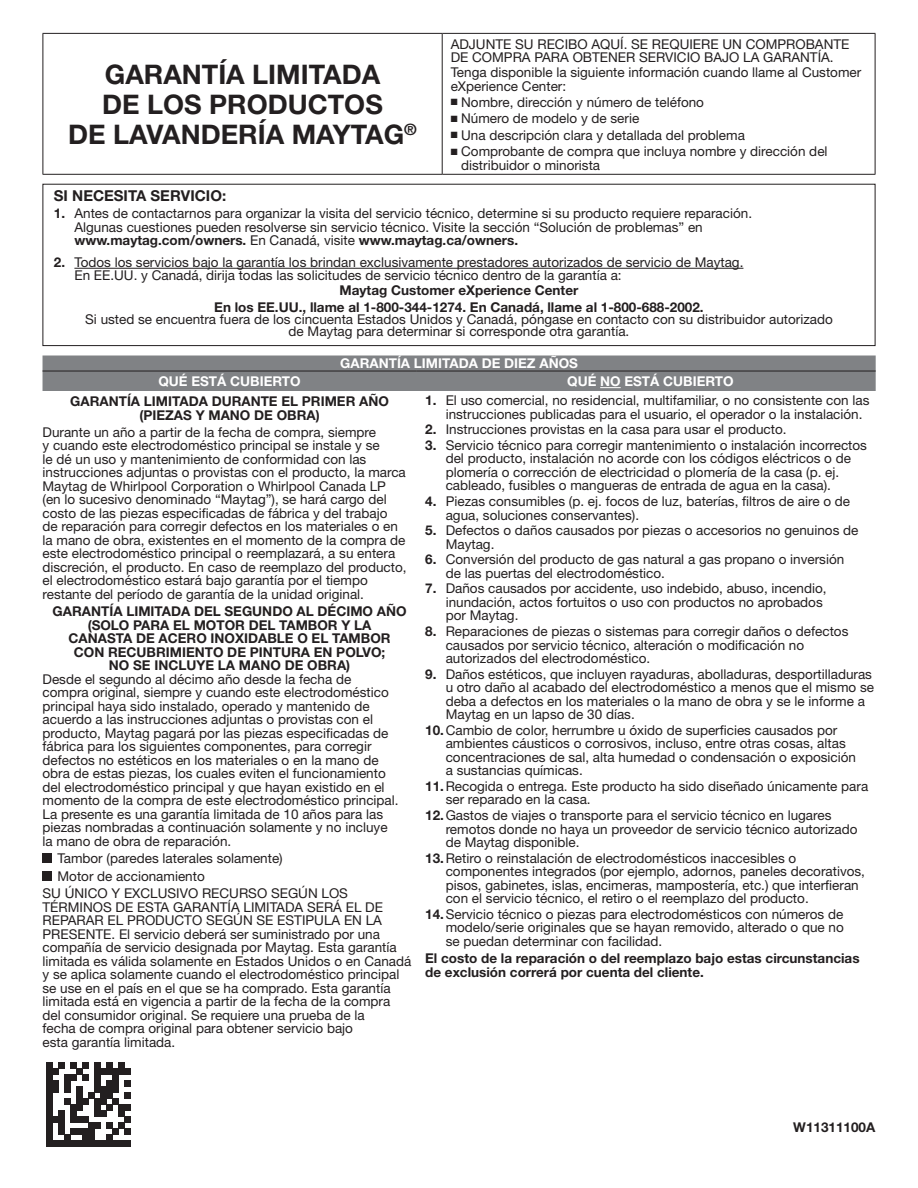
<style>
.page{position:relative;width:918px;height:1188px;background:#fff}
.page>*{position:absolute;margin:0;border:0;box-sizing:border-box;transform-origin:0 0}
.Warranty_Heading_1{font:700 27px/30px "Helvetica Neue";color:#231f20;text-align:center}
.Warranty_Heading_3{font:700 15px "Helvetica Neue";color:#231f20}
.Warranty_Body{font:13.5px/13.5px "Helvetica Neue LT Std";color:#231f20}
.Warranty_Body_Bold_C{font:700 13.5px/13.5px "Helvetica Neue";color:#231f20;text-align:center}
.Warranty_Body_Bold{font:700 13.5px/13.5px "Helvetica Neue";color:#231f20}
.Warranty_Heading_2{font:700 13.5px "Helvetica Neue";color:#fff}
.Warranty_Body-2{font:700 13.5px "Helvetica Neue LT Std";color:#231f20}
.s1{font-weight:700}
</style>
<div class="page">
<hr style="left:74px;top:268px;width:669px;height:1px;background:#231f20">
<div style="left:43px;top:184px;width:832px;height:162px;border:1px solid #231f20"></div>
<hr style="left:43px;top:33px;width:399px;height:1px;background:#231f20">
<hr style="left:43px;top:34px;width:1px;height:140px;background:#231f20">
<hr style="left:442px;top:33px;width:433px;height:1px;background:#231f20">
<hr style="left:442px;top:34px;width:1px;height:140px;background:#231f20">
<hr style="left:875px;top:34px;width:1px;height:140px;background:#231f20">
<hr style="left:43px;top:174px;width:399px;height:1px;background:#231f20">
<hr style="left:442px;top:174px;width:433px;height:1px;background:#231f20">
<div style="left:43px;top:356px;width:833px;height:35px;background:#808285"></div>
<div style="left:43px;top:853px;width:9px;height:10px;background:#231f20"></div>
<div style="left:43px;top:871px;width:9px;height:10px;background:#231f20"></div>
<svg style="left:47px;top:1063px;width:84px;height:84px"></svg>
<h1 class="Warranty_Heading_1" style="left:68px;top:59px;width:350px">GARANTÍA LIMITADA<br>DE LOS PRODUCTOS<br>DE LAVANDERÍA MAYTAG<sup>®</sup></h1>
<p class="Warranty_Body" style="left:451px;top:37px;width:400px">ADJUNTE SU RECIBO AQUÍ. SE REQUIERE UN COMPROBANTE<br>DE COMPRA PARA OBTENER SERVICIO BAJO LA GARANTÍA.</p>
<p class="Warranty_Body" style="left:451px;top:66px;width:412px">Tenga disponible la siguiente información cuando llame al Customer eXperience Center:</p>
<p class="Warranty_Body" style="left:451px;top:95px;width:255px">■ Nombre, dirección y número de teléfono</p>
<p class="Warranty_Body" style="left:451px;top:112px;width:190px">■ Número de modelo y de serie</p>
<p class="Warranty_Body" style="left:451px;top:128px;width:296px">■ Una descripción clara y detallada del problema</p>
<p class="Warranty_Body" style="left:461px;top:145px;width:368px;text-indent:-10px">■ Comprobante de compra que incluya nombre y dirección del distribuidor o minorista</p>
<p class="Warranty_Heading_3" style="left:54px;top:187px;width:174px">SI NECESITA SERVICIO:</p>
<p class="Warranty_Body" style="left:74px;top:207px;width:679px;text-indent:-21px"><span class="s1">1.</span> Antes de contactarnos para organizar la visita del servicio técnico, determine si su producto requiere reparación.<br>Algunas cuestiones pueden resolverse sin servicio técnico. Visite la sección “Solución de problemas” en <span class="s1">www.maytag.com/owners.</span> En Canadá, visite <span class="s1">www.maytag.ca/owners.</span></p>
<p class="Warranty_Body" style="left:74px;top:255px;width:671px;text-indent:-21px"><span class="s1">2.</span> Todos los servicios bajo la garantía los brindan exclusivamente prestadores autorizados de servicio de Maytag.<br>En EE.UU. y Canadá, dirija todas las solicitudes de servicio técnico dentro de la garantía a:</p>
<p class="Warranty_Body_Bold_C" style="left:340px;top:283px;width:240px">Maytag Customer eXperience Center</p>
<p class="Warranty_Body_Bold_C" style="left:214px;top:300px;width:491px">En los EE.UU., llame al 1-800-344-1274. En Canadá, llame al 1-800-688-2002.</p>
<p class="Warranty_Body" style="left:85px;top:313px;width:749px;line-height:12px;text-align:center">Si usted se encuentra fuera de los cincuenta Estados Unidos y Canadá, póngase en contacto con su distribuidor autorizado de Maytag para determinar si corresponde otra garantía.</p>
<p class="Warranty_Heading_2" style="left:340px;top:355px;width:239px">GARANTÍA LIMITADA DE DIEZ AÑOS</p>
<p class="Warranty_Heading_2" style="left:158px;top:373px;width:144px">QUÉ ESTÁ CUBIERTO</p>
<p class="Warranty_Heading_2" style="left:567px;top:373px;width:168px">QUÉ NO ESTÁ CUBIERTO</p>
<p class="Warranty_Body_Bold_C" style="left:70px;top:394px;width:320px">GARANTÍA LIMITADA DURANTE EL PRIMER AÑO (PIEZAS Y MANO DE OBRA)</p>
<p class="Warranty_Body" style="left:43px;top:425px;width:366px">Durante un año a partir de la fecha de compra, siempre<br>y cuando este electrodoméstico principal se instale y se<br>le dé un uso y mantenimiento de conformidad con las instrucciones adjuntas o provistas con el producto, la marca Maytag de Whirlpool Corporation o Whirlpool Canada LP (en lo sucesivo denominado “Maytag”), se hará cargo del costo de las piezas especificadas de fábrica y del trabajo<br>de reparación para corregir defectos en los materiales o en la mano de obra, existentes en el momento de la compra de este electrodoméstico principal o reemplazará, a su entera discreción, el producto. En caso de reemplazo del producto, el electrodoméstico estará bajo garantía por el tiempo restante del período de garantía de la unidad original.</p>
<p class="Warranty_Body_Bold_C" style="left:53px;top:604px;width:355px">GARANTÍA LIMITADA DEL SEGUNDO AL DÉCIMO AÑO (SOLO PARA EL MOTOR DEL TAMBOR Y LA<br>CANASTA DE ACERO INOXIDABLE O EL TAMBOR CON RECUBRIMIENTO DE PINTURA EN POLVO;<br>NO SE INCLUYE LA MANO DE OBRA)</p>
<p class="Warranty_Body" style="left:43px;top:672px;width:358px">Desde el segundo al décimo año desde la fecha de compra original, siempre y cuando este electrodoméstico principal haya sido instalado, operado y mantenido de acuerdo a las instrucciones adjuntas o provistas con el producto, Maytag pagará por las piezas especificadas de fábrica para los siguientes componentes, para corregir defectos no estéticos en los materiales o en la mano de obra de estas piezas, los cuales eviten el funcionamiento del electrodoméstico principal y que hayan existido en el momento de la compra de este electrodoméstico principal.<br>La presente es una garantía limitada de 10 años para las piezas nombradas a continuación solamente y no incluye la mano de obra de reparación.</p>
<p class="Warranty_Body" style="left:58px;top:852px;width:227px">Tambor (paredes laterales solamente)</p>
<p class="Warranty_Body" style="left:58px;top:869px;width:149px">Motor de accionamiento</p>
<p class="Warranty_Body" style="left:43px;top:887px;width:370px">SU ÚNICO Y EXCLUSIVO RECURSO SEGÚN LOS TÉRMINOS DE ESTA GARANTÍA LIMITADA SERÁ EL DE REPARAR EL PRODUCTO SEGÚN SE ESTIPULA EN LA PRESENTE. El servicio deberá ser suministrado por una compañía de servicio designada por Maytag. Esta garantía limitada es válida solamente en Estados Unidos o en Canadá y se aplica solamente cuando el electrodoméstico principal se use en el país en el que se ha comprado. Esta garantía limitada está en vigencia a partir de la fecha de la compra del consumidor original. Se requiere una prueba de la<br>fecha de compra original para obtener servicio bajo<br>esta garantía limitada.</p>
<p class="Warranty_Body" style="left:446px;top:393px;width:425px;text-indent:-21px"><span class="s1">1.</span> El uso comercial, no residencial, multifamiliar, o no consistente con las instrucciones publicadas para el usuario, el operador o la instalación.</p>
<p class="Warranty_Body" style="left:425px;top:423px;width:363px"><span class="s1">2.</span> Instrucciones provistas en la casa para usar el producto.</p>
<p class="Warranty_Body" style="left:446px;top:438px;width:423px;text-indent:-21px"><span class="s1">3.</span> Servicio técnico para corregir mantenimiento o instalación incorrectos del producto, instalación no acorde con los códigos eléctricos o de plomería o corrección de electricidad o plomería de la casa (p. ej. cableado, fusibles o mangueras de entrada de agua en la casa).</p>
<p class="Warranty_Body" style="left:446px;top:494px;width:406px;text-indent:-21px"><span class="s1">4.</span> Piezas consumibles (p. ej. focos de luz, baterías, filtros de aire o de agua, soluciones conservantes).</p>
<p class="Warranty_Body" style="left:446px;top:523px;width:414px;text-indent:-21px"><span class="s1">5.</span> Defectos o daños causados por piezas o accesorios no genuinos de<br>Maytag.</p>
<p class="Warranty_Body" style="left:446px;top:553px;width:400px;text-indent:-21px"><span class="s1">6.</span> Conversión del producto de gas natural a gas propano o inversión de las puertas del electrodoméstico.</p>
<p class="Warranty_Body" style="left:446px;top:582px;width:382px;text-indent:-21px"><span class="s1">7.</span> Daños causados por accidente, uso indebido, abuso, incendio, inundación, actos fortuitos o uso con productos no aprobados por Maytag.</p>
<p class="Warranty_Body" style="left:446px;top:624px;width:404px;text-indent:-21px"><span class="s1">8.</span> Reparaciones de piezas o sistemas para corregir daños o defectos causados por servicio técnico, alteración o modificación no autorizados del electrodoméstico.</p>
<p class="Warranty_Body" style="left:446px;top:667px;width:430px;text-indent:-21px"><span class="s1">9.</span> Daños estéticos, que incluyen rayaduras, abolladuras, desportilladuras u otro daño al acabado del electrodoméstico a menos que el mismo se deba a defectos en los materiales o la mano de obra y se le informe a Maytag en un lapso de 30 días.</p>
<p class="Warranty_Body" style="left:446px;top:723px;width:412px;text-indent:-21px"><span class="s1">10.</span>Cambio de color, herrumbre u óxido de superficies causados por ambientes cáusticos o corrosivos, incluso, entre otras cosas, altas concentraciones de sal, alta humedad o condensación o exposición a sustancias químicas.</p>
<p class="Warranty_Body" style="left:446px;top:779px;width:424px;text-indent:-21px"><span class="s1">11.</span>Recogida o entrega. Este producto ha sido diseñado únicamente para ser reparado en la casa.</p>
<p class="Warranty_Body" style="left:446px;top:808px;width:413px;text-indent:-21px"><span class="s1">12.</span>Gastos de viajes o transporte para el servicio técnico en lugares remotos donde no haya un proveedor de servicio técnico autorizado de Maytag disponible.</p>
<p class="Warranty_Body" style="left:446px;top:851px;width:421px;text-indent:-21px"><span class="s1">13.</span>Retiro o reinstalación de electrodomésticos inaccesibles o componentes integrados (por ejemplo, adornos, paneles decorativos, pisos, gabinetes, islas, encimeras, mampostería, etc.) que interfieran con el servicio técnico, el retiro o el reemplazo del producto.</p>
<p class="Warranty_Body" style="left:446px;top:907px;width:400px;text-align:justify;text-indent:-21px"><span class="s1">14.</span>Servicio técnico o piezas para electrodomésticos con números de modelo/serie originales que se hayan removido, alterado o que no se puedan determinar con facilidad.</p>
<p class="Warranty_Body_Bold" style="left:425px;top:951px;width:436px">El costo de la reparación o del reemplazo bajo estas circunstancias de exclusión correrá por cuenta del cliente.</p>
<p class="Warranty_Body-2" style="left:793px;top:1119px;width:84px">W11311100A</p>
</div>
